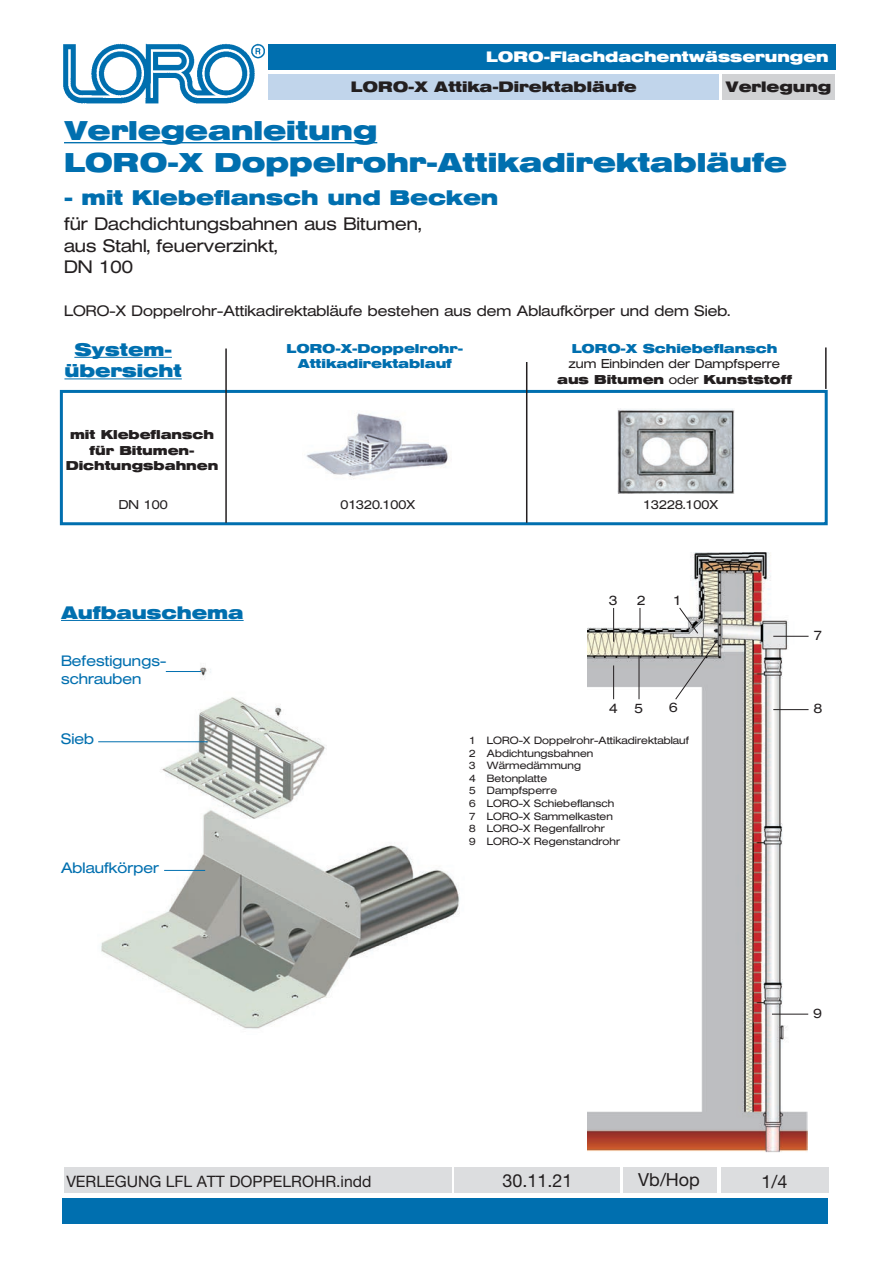
<style>
.page{position:relative;width:893px;height:1263px;background:#fff}
.page>*{position:absolute;margin:0;border:0;box-sizing:border-box;transform-origin:0 0}
.t1{font:700 27px/32.4px "Helvetica Extended BQ";color:#006faf}
.t2{font:700 21px "Helvetica Extended BQ";color:#006faf}
.t3{font:300 18px/21.6px "Helvetica Extended BQ";color:#231f20}
.t4{font:700 18px/21.6px "Helvetica Extended BQ";color:#006faf;text-align:center}
.t5{font:18px "Helvetica Neue LT Std";color:#231f20}
.t6{font:15.75px "Helvetica Neue LT Std";color:#231f20}
.t7{font:300 15px "Helvetica Extended BQ";color:#231f20}
.t8{font:300 15px/18px "Helvetica Extended BQ";color:#006faf}
.t9{font:700 15px "Helvetica Extended BQ";color:#231f20}
.t10{font:700 15px "Helvetica Extended BQ";color:#fff}
.t11{font:300 13.5px "Helvetica Extended BQ";color:#231f20}
.t12{font:300 12.75px/15.3px "Helvetica Extended BQ";color:#231f20;text-align:center}
.t13{font:700 12.75px/15.3px "Helvetica Extended BQ";color:#006faf;text-align:center}
.t14{font:700 12.75px/15.3px "Helvetica Extended BQ";color:#231f20;text-align:center}
.t15{font:300 10.5px/12.6px "Helvetica Extended BQ";color:#231f20}
.s1{font-weight:700}
</style>
<div class="page">
<div style="left:266px;top:44px;width:570px;height:26px;background:#006faf"></div>
<div style="left:722px;top:74px;width:112px;height:25px;background:#d1d2d4"></div>
<div style="left:268px;top:74px;width:450px;height:25px;background:#c1d5eb"></div>
<img style="left:63px;top:43px;width:202px;height:61px">
<div style="left:63px;top:1198px;width:765px;height:25px;background:#006faf"></div>
<div style="left:64px;top:1167px;width:388px;height:25px;background:#dcdddf"></div>
<div style="left:454px;top:1167px;width:166px;height:25px;background:#dcdddf"></div>
<div style="left:623px;top:1167px;width:93px;height:25px;background:#dcdddf"></div>
<div style="left:721px;top:1167px;width:107px;height:25px;background:#dcdddf"></div>
<hr style="left:64px;top:142px;width:313px;height:1px;background:#006faf">
<div style="left:60px;top:390px;width:768px;height:135px;border:3px solid #006faf"></div>
<hr style="left:825px;top:347px;width:2px;height:42px;background:#231f20">
<hr style="left:526px;top:362px;width:1px;height:161px;background:#231f20">
<hr style="left:225px;top:348px;width:2px;height:175px;background:#231f20">
<hr style="left:74px;top:357px;width:98px;height:1px;background:#006faf">
<hr style="left:64px;top:378px;width:118px;height:1px;background:#006faf">
<img style="left:617px;top:409px;width:118px;height:85px">
<img style="left:306px;top:413px;width:142px;height:66px">
<img style="left:588px;top:553px;width:219px;height:600px">
<svg style="left:640px;top:608px;width:1px;height:22px"></svg>
<hr style="left:773px;top:709px;width:35px;height:1px;background:#231f20">
<hr style="left:773px;top:636px;width:35px;height:1px;background:#231f20">
<hr style="left:772px;top:1014px;width:36px;height:1px;background:#231f20">
<hr style="left:613px;top:608px;width:1px;height:34px;background:#231f20">
<hr style="left:613px;top:665px;width:1px;height:34px;background:#231f20">
<hr style="left:639px;top:656px;width:1px;height:43px;background:#231f20">
<svg style="left:675px;top:607px;width:43px;height:93px"></svg>
<hr style="left:61px;top:620px;width:183px;height:1px;background:#006faf">
<img style="left:98px;top:667px;width:362px;height:362px">
<hr style="left:98px;top:741px;width:110px;height:1px;background:#006faf">
<hr style="left:164px;top:870px;width:41px;height:1px;background:#006faf">
<hr style="left:166px;top:671px;width:35px;height:1px;background:#006faf">
<h3 class="t10" style="left:486px;top:48px;width:344px">LORO-Flachdachentwässerungen</h3>
<h3 class="t9" style="left:351px;top:78px;width:287px">LORO-X Attika-Direktabläufe</h3>
<h3 class="t9" style="left:726px;top:78px;width:107px">Verlegung</h3>
<h1 class="t1" style="left:64px;top:115px;width:724px">Verlegeanleitung<br>LORO-X Doppelrohr-Attikadirektabläufe</h1>
<h2 class="t2" style="left:64px;top:185px;width:436px">- mit Klebeflansch und Becken</h2>
<h3 class="t3" style="left:64px;top:213px;width:359px">für Dachdichtungsbahnen aus Bitumen, aus Stahl, feuerverzinkt,<br>DN 100</h3>
<h3 class="t7" style="left:64px;top:303px;width:668px">LORO-X Doppelrohr-Attikadirektabläufe bestehen aus dem Ablaufkörper und dem Sieb.</h3>
<h3 class="t4" style="left:64px;top:339px;width:119px">System&shy;übersicht</h3>
<p class="t13" style="left:572px;top:341px;width:207px">LORO-X Schiebeflansch</p>
<p class="t13" style="left:287px;top:341px;width:178px">LORO-X-Doppelrohr-<br>Attikadirektablauf</p>
<p class="t12" style="left:557px;top:356px;width:236px">zum Einbinden der Dampfsperre <span class="s1">aus Bitumen</span> oder <span class="s1">Kunststoff</span></p>
<p class="t14" style="left:66px;top:427px;width:154px">mit Klebeflansch für Bitumen-<br>Dichtungsbahnen</p>
<p class="t12" style="left:119px;top:497px;width:50px">DN 100</p>
<p class="t12" style="left:340px;top:497px;width:76px">01320.100X</p>
<h3 class="t4" style="left:61px;top:602px;width:184px">Aufbauschema</h3>
<h3 class="t8" style="left:61px;top:652px;width:107px">Befestigungs&shy;schrauben</h3>
<h3 class="t8" style="left:61px;top:730px;width:35px">Sieb</h3>
<h3 class="t8" style="left:61px;top:859px;width:100px">Ablaufkörper</h3>
<p class="t12" style="left:643px;top:497px;width:76px">13228.100X</p>
<p class="t11" style="left:609px;top:592px;width:10px">3</p>
<p class="t11" style="left:673px;top:592px;width:10px">1</p>
<p class="t11" style="left:637px;top:592px;width:10px">2</p>
<p class="t11" style="left:609px;top:701px;width:10px">4</p>
<p class="t11" style="left:634px;top:701px;width:10px">5</p>
<p class="t11" style="left:669px;top:699px;width:10px">6</p>
<p class="t15" style="left:469px;top:734px;width:221px">1 LORO-X Doppelrohr-Attikadirektablauf<br>2 Abdichtungsbahnen<br>3 Wärmedämmung<br>4 Betonplatte<br>5 Dampfsperre<br>6 LORO-X Schiebeflansch<br>7 LORO-X Sammelkasten<br>8 LORO-X Regenfallrohr<br>9 LORO-X Regenstandrohr</p>
<p class="t11" style="left:814px;top:627px;width:10px">7</p>
<p class="t11" style="left:814px;top:701px;width:10px">8</p>
<p class="t11" style="left:813px;top:1005px;width:10px">9</p>
<h3 class="t6" style="left:66px;top:1172px;width:307px">VERLEGUNG LFL ATT DOPPELROHR.indd</h3>
<h3 class="t5" style="left:502px;top:1170px;width:72px">30.11.21</h3>
<h3 class="t5" style="left:638px;top:1169px;width:63px">Vb/Hop</h3>
<h3 class="t5" style="left:762px;top:1171px;width:28px">1/4</h3>
</div>
